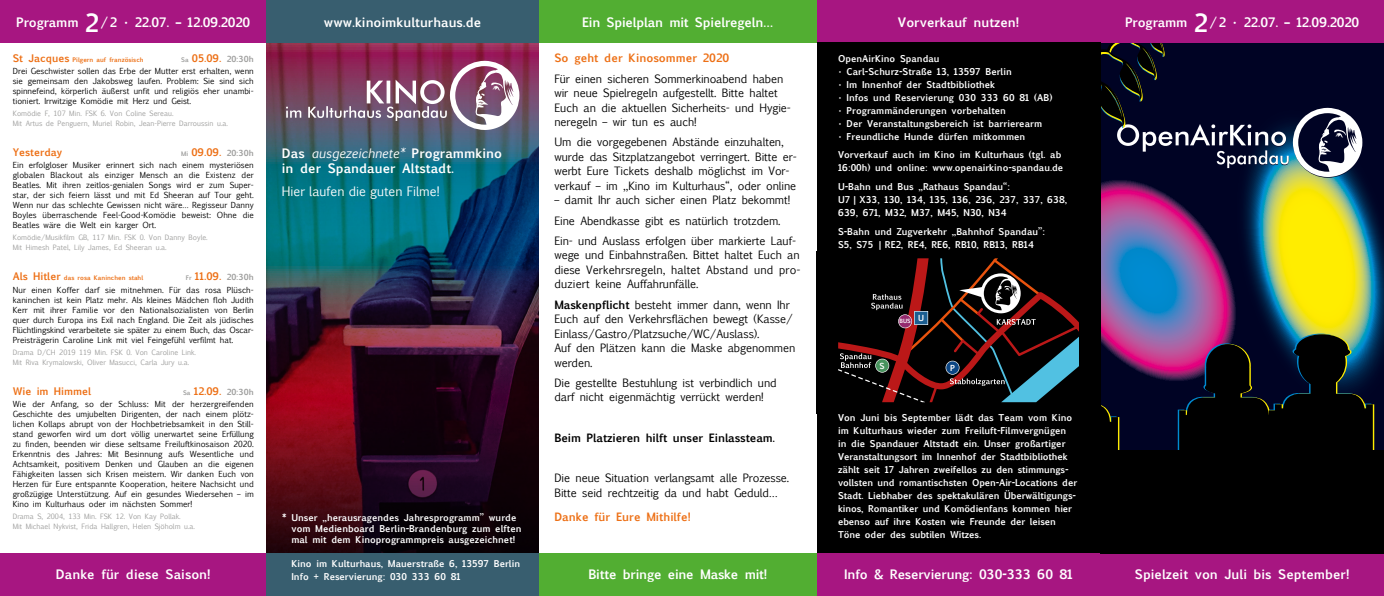
<style>
.page{position:relative;width:1384px;height:596px;background:#fff}
.page>*{position:absolute;margin:0;border:0;box-sizing:border-box;transform-origin:0 0}
.Zuordnung{font:700 12.5px "Euphemia UCAS";color:#fff}
.Zuordnung-2{font:12.5px "Euphemia UCAS";color:#fff}
.Extra-Info{font:11px/14.5px "Euphemia UCAS";letter-spacing:-.01em;color:#000}
._01_Titel___Datum{font:700 11px "Euphemia UCAS";color:#ed7016}
.Extra-Info-2{font:700 11px "Euphemia UCAS";letter-spacing:-.01em;color:#000}
._01_Titel___Datum-2{font:700 10px "Euphemia UCAS";color:#ed7016}
._01_Titel___Datum_La{font:700 10px "Euphemia UCAS";color:#ed7016}
.Daten_Rückseite{font:700 9px/13px "Euphemia UCAS";color:#fff}
._02_Inhalt{font:8px/10px "Euphemia UCAS";color:#000;text-align:justify}
.t1{font:700 8px "Euphemia UCAS";color:#fff}
._04_Cast{font:7px/10px "Euphemia UCAS";color:#9d9d9c}
._01_Titel___Datum_La-2{font:700 6px "Euphemia UCAS";color:#ed7016}
.t2{font:700 5.5px "Euphemia UCAS";color:#fff}
.s1{font-size:24px}
.s2{font-size:10px}
.s3{font-size:6px;color:#9d9d9c}
.s4{font-size:8px;color:#9d9d9c}
.s5{font-weight:400;font-style:italic}
.s6{font-weight:700}
</style>
<div class="page">
<svg style="left:1100px;top:177px;width:79px;height:156px;background:#5d64a6"></svg>
<svg style="left:1179px;top:67px;width:204px;height:360px;background:#727247"></svg>
<svg style="left:1100px;top:43px;width:262px;height:134px;background:#1b213b"></svg>
<div style="left:0;top:553px;width:1383px;height:42px;background:#a71681"></div>
<img style="left:266px;top:43px;width:273px;height:510px">
<div style="left:0;top:0;width:1383px;height:43px;background:#a71681"></div>
<div style="left:539px;top:0;width:277px;height:43px;background:#52ae32"></div>
<div style="left:266px;top:0;width:273px;height:43px;background:#385e6f"></div>
<div style="left:266px;top:553px;width:273px;height:42px;background:#385e6f"></div>
<div style="left:539px;top:553px;width:277px;height:42px;background:#52ae32"></div>
<div style="left:816px;top:43px;width:284px;height:510px;background:#000"></div>
<svg style="left:838px;top:258px;width:241px;height:144px"></svg>
<svg style="left:1100px;top:334px;width:272px;height:115px;background:#1b1126"></svg>
<div style="left:1100px;top:449px;width:283px;height:104px;background:#000"></div>
<svg style="left:286px;top:61px;width:233px;height:69px;background:#8f657e"></svg>
<p class="Zuordnung" style="left:16px;top:12px;width:235px">Programm <span class="s1">2</span> /2 • 22.07. – 12.09.2020</p>
<p class="Zuordnung" style="left:324px;top:13px;width:159px">www.kinoimkulturhaus.de</p>
<p class="Zuordnung" style="left:582px;top:13px;width:193px">Ein Spielplan mit Spielregeln…</p>
<p class="_01_Titel___Datum_La-2" style="left:13px;top:55px;width:132px"><span class="s2">St Jacques</span> Pilgern auf französisch</p>
<p class="_01_Titel___Datum_La" style="left:181px;top:50px;width:74px"><span class="s3">Sa</span> 05.09. <span class="s4">20:30h</span></p>
<p class="_02_Inhalt" style="left:13px;top:66px;width:242px">Drei Geschwister sollen das Erbe der Mutter erst erhalten, wenn sie gemeinsam den Jakobsweg laufen. Problem: Sie sind sich spinnefeind, körperlich äußerst unfit und religiös eher unambi&shy;tioniert. Irrwitzige Komödie mit Herz und Geist.</p>
<p class="_04_Cast" style="left:13px;top:108px;width:217px">Komödie F, 107 Min. FSK 6. Von Coline Sereau.<br>Mit Artus de Penguern, Muriel Robin, Jean-Pierre Darroussin u.a.</p>
<p class="_01_Titel___Datum-2" style="left:13px;top:145px;width:51px">Yesterday</p>
<p class="_01_Titel___Datum-2" style="left:181px;top:145px;width:74px"><span class="s3">Mi</span> 09.09. <span class="s4">20:30h</span></p>
<p class="_02_Inhalt" style="left:13px;top:160px;width:242px">Ein erfolgloser Musiker erinnert sich nach einem mysteriösen globalen Blackout als einziger Mensch an die Existenz der Beatles. Mit ihren zeitlos-genialen Songs wird er zum Super&shy;star, der sich feiern lässt und mit Ed Sheeran auf Tour geht.<br>Wenn nur das schlechte Gewissen nicht wäre… Regisseur Danny Boyles überraschende Feel-Good-Komödie beweist: Ohne die Beatles wäre die Welt ein karger Ort.</p>
<p class="_04_Cast" style="left:13px;top:233px;width:196px">Komödie/Musikfilm GB, 117 Min. FSK 0. Von Danny Boyle.<br>Mit Himesh Patel, Lily James, Ed Sheeran u.a.</p>
<p class="_01_Titel___Datum_La-2" style="left:13px;top:273px;width:132px"><span class="s2">Als Hitler</span> das rosa Kaninchen stahl</p>
<p class="_01_Titel___Datum_La" style="left:186px;top:269px;width:69px"><span class="s3">Fr</span> 11.09. <span class="s4">20:30h</span></p>
<p class="_02_Inhalt" style="left:13px;top:284px;width:242px">Nur einen Koffer darf sie mitnehmen. Für das rosa Plüsch&shy;kaninchen ist kein Platz mehr. Als kleines Mädchen floh Judith Kerr mit ihrer Familie vor den Nationalsozialisten von Berlin quer durch Europa ins Exil nach England. Die Zeit als jüdisches Flüchtlingskind verarbeitete sie später zu einem Buch, das Oscar-Preisträgerin Caroline Link mit viel Feingefühl verfilmt hat.</p>
<p class="_04_Cast" style="left:13px;top:347px;width:185px">Drama D/CH 2019 119 Min. FSK 0. Von Caroline Link.<br>Mit Riva Krymalowski, Oliver Masucci, Carla Jury u.a.</p>
<p class="_01_Titel___Datum-2" style="left:13px;top:383px;width:80px">Wie im Himmel</p>
<p class="_01_Titel___Datum-2" style="left:183px;top:383px;width:72px"><span class="s3">Sa</span> 12.09. <span class="s4">20:30h</span></p>
<p class="_02_Inhalt" style="left:13px;top:399px;width:242px">Wie der Anfang, so der Schluss: Mit der herzergreifenden Geschichte des umjubelten Dirigenten, der nach einem plötz&shy;lichen Kollaps abrupt von der Hochbetriebsamkeit in den Still&shy;stand geworfen wird um dort völlig unerwartet seine Erfüllung zu finden, beenden wir diese seltsame Freiluftkinosaison 2020.<br>Erkenntnis des Jahres: Mit Besinnung aufs Wesentliche und Achtsamkeit, positivem Denken und Glauben an die eigenen Fähigkeiten lassen sich Krisen meistern. Wir danken Euch von Herzen für Eure entspannte Kooperation, heitere Nachsicht und großzügige Unterstützung. Auf ein gesundes Wiedersehen – im Kino im Kulturhaus oder im nächsten Sommer!</p>
<p class="_04_Cast" style="left:13px;top:511px;width:184px">Drama S, 2004, 133 Min. FSK 12. Von Kay Pollak.<br>Mit Michael Nykvist, Frida Hallgren, Helen Sjöholm u.a.</p>
<p class="Zuordnung" style="left:56px;top:564px;width:156px">Danke für diese Saison!</p>
<p class="Zuordnung" style="left:282px;top:143px;width:221px">Das <span class="s5">ausgezeichnete*</span> Programmkino</p>
<p class="Zuordnung" style="left:282px;top:158px;width:174px">in der Spandauer Altstadt.</p>
<p class="Zuordnung-2" style="left:282px;top:182px;width:159px">Hier laufen die guten Filme!</p>
<p class="Daten_Rückseite" style="left:291px;top:511px;width:231px;line-height:11px;text-indent:-9px">* Unser „herausragendes Jahresprogramm” wurde vom Medienboard Berlin-Brandenburg zum elften mal mit dem Kinoprogrammpreis ausgezeichnet!</p>
<p class="Daten_Rückseite" style="left:291px;top:556px;width:230px">Kino im Kulturhaus, Mauerstraße 6, 13597 Berlin<br>Info + Reservierung: 030 333 60 81</p>
<p class="_01_Titel___Datum" style="left:554px;top:50px;width:176px">So geht der Kinosommer 2020</p>
<p class="Extra-Info" style="left:554px;top:71px;width:238px">Für einen sicheren Sommerkinoabend haben wir neue Spielregeln aufgestellt. Bitte haltet Euch an die aktuellen Sicherheits- und Hygie&shy;neregeln – wir tun es auch!</p>
<p class="Extra-Info" style="left:554px;top:135px;width:244px">Um die vorgegebenen Abstände einzuhalten, wurde das Sitzplatzangebot verringert. Bitte er&shy;werbt Eure Tickets deshalb möglichst im Vor&shy;verkauf – im „Kino im Kulturhaus“, oder online</p>
<p class="Extra-Info" style="left:554px;top:193px;width:237px">– damit Ihr auch sicher einen Platz bekommt!</p>
<p class="Extra-Info" style="left:554px;top:213px;width:228px">Eine Abendkasse gibt es natürlich trotzdem.</p>
<p class="Extra-Info" style="left:554px;top:233px;width:247px">Ein- und Auslass erfolgen über markierte Lauf&shy;wege und Einbahnstraßen. Bittet haltet Euch an diese Verkehrsregeln, haltet Abstand und pro&shy;duziert keine Auffahrunfälle.</p>
<p class="Extra-Info" style="left:554px;top:297px;width:242px"><span class="s6">Maskenpflicht</span> besteht immer dann, wenn Ihr Euch auf den Verkehrsflächen bewegt (Kasse/ Einlass/Gastro/Platzsuche/WC/Auslass).<br>Auf den Plätzen kann die Maske abgenommen werden.</p>
<p class="Extra-Info" style="left:554px;top:375px;width:224px">Die gestellte Bestuhlung ist verbindlich und darf nicht eigenmächtig verrückt werden!</p>
<p class="Extra-Info-2" style="left:554px;top:429px;width:222px">Beim Platzieren hilft unser Einlassteam.</p>
<p class="Extra-Info" style="left:554px;top:470px;width:236px">Die neue Situation verlangsamt alle Prozesse.<br>Bitte seid rechtzeitig da und habt Geduld…</p>
<p class="_01_Titel___Datum" style="left:554px;top:508px;width:138px">Danke für Eure Mithilfe!</p>
<p class="Zuordnung" style="left:588px;top:564px;width:180px">Bitte bringe eine Maske mit!</p>
<p class="Zuordnung" style="left:897px;top:13px;width:123px">Vorverkauf nutzen!</p>
<p class="Daten_Rückseite" style="left:838px;top:52px;width:103px">OpenAirKino Spandau</p>
<p class="Daten_Rückseite" style="left:838px;top:65px;width:175px">• Carl-Schurz-Straße 13, 13597 Berlin</p>
<p class="Daten_Rückseite" style="left:838px;top:78px;width:159px">• Im Innenhof der Stadtbibliothek</p>
<p class="Daten_Rückseite" style="left:838px;top:91px;width:216px">• Infos und Reservierung 030 333 60 81 (AB)</p>
<p class="Daten_Rückseite" style="left:838px;top:104px;width:169px">• Programmänderungen vorbehalten</p>
<p class="Daten_Rückseite" style="left:838px;top:117px;width:205px">• Der Veranstaltungsbereich ist barrierearm</p>
<p class="Daten_Rückseite" style="left:838px;top:130px;width:189px">• Freundliche Hunde dürfen mitkommen</p>
<p class="Daten_Rückseite" style="left:838px;top:148px;width:227px">Vorverkauf auch im Kino im Kulturhaus (tgl. ab<br>16:00h) und online: www.openairkino-spandau.de</p>
<p class="Daten_Rückseite" style="left:838px;top:180px;width:230px">U-Bahn und Bus „Rathaus Spandau“:<br>U7 | X33, 130, 134, 135, 136, 236, 237, 337, 638,<br>639, 671, M32, M37, M45, N30, N34</p>
<p class="Daten_Rückseite" style="left:838px;top:225px;width:208px">S-Bahn und Zugverkehr „Bahnhof Spandau”:<br>S5, S75 | RE2, RE4, RE6, RB10, RB13, RB14</p>
<p class="t2" style="left:899px;top:317px;width:13px">BUS</p>
<p class="t1" style="left:918px;top:311px;width:7px">U</p>
<p class="t1" style="left:879px;top:359px;width:7px">S</p>
<p class="t1" style="left:950px;top:361px;width:6px">P</p>
<p class="Daten_Rückseite" style="left:838px;top:411px;width:241px">Von Juni bis September lädt das Team vom Kino im Kulturhaus wieder zum Freiluft-Filmvergnügen<br>in die Spandauer Altstadt ein. Unser großartiger Veranstaltungsort im Innenhof der Stadtbibliothek zählt seit 17 Jahren zweifellos zu den stimmungs&shy;vollsten und romantischsten Open-Air-Locations der Stadt. Liebhaber des spektakulären Überwältigungs&shy;kinos, Romantiker und Komödienfans kommen hier ebenso auf ihre Kosten wie Freunde der leisen Töne oder des subtilen Witzes.</p>
<p class="Zuordnung" style="left:1125px;top:12px;width:235px">Programm <span class="s1">2</span> /2 • 22.07. – 12.09.2020</p>
<p class="Zuordnung" style="left:844px;top:564px;width:230px">Info &amp; Reservierung: 030-333 60 81</p>
<p class="Zuordnung" style="left:1134px;top:564px;width:216px">Spielzeit von Juli bis September!</p>
</div>
